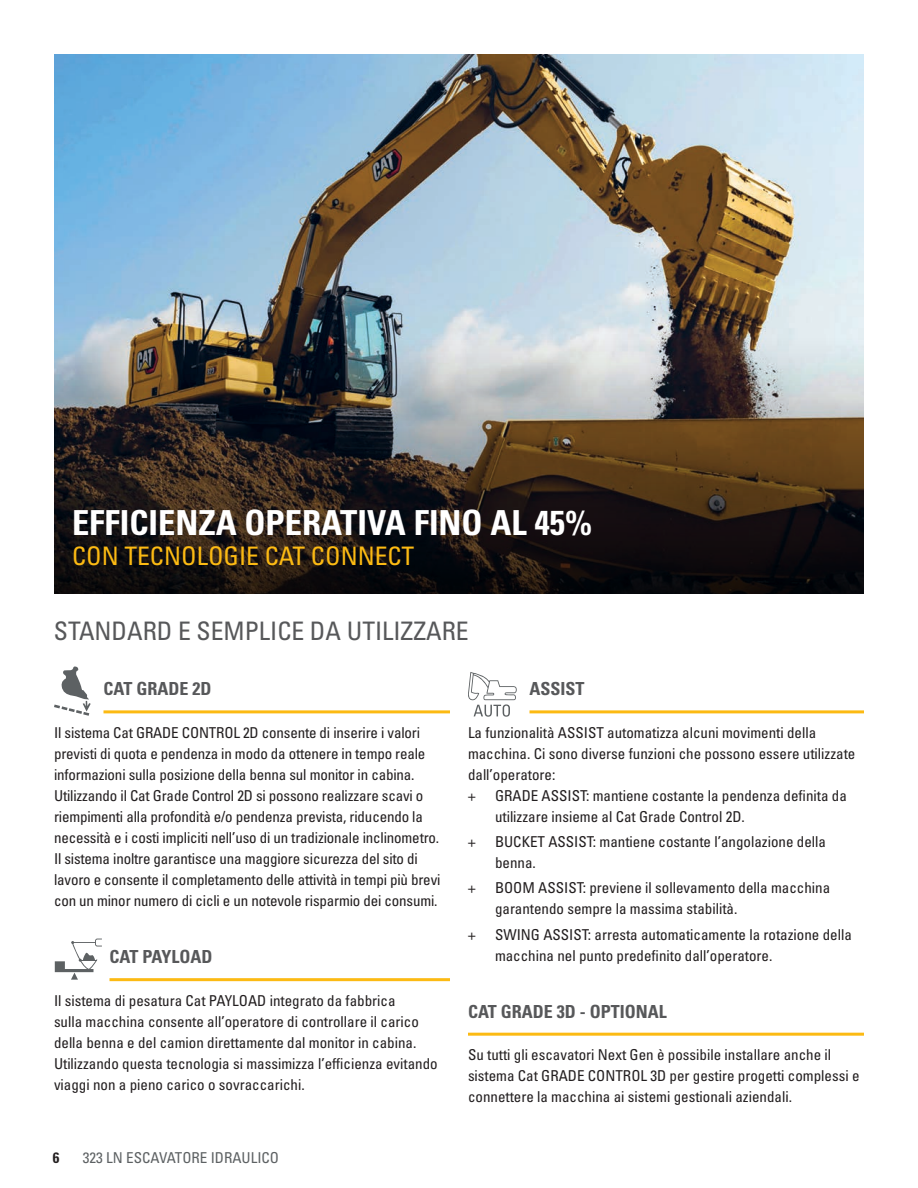
<style>
.page{position:relative;width:918px;height:1188px;background:#fff}
.page>*{position:absolute;margin:0;border:0;box-sizing:border-box;transform-origin:0 0}
.t1{font:34.5px "Univers LTCYR 67 Bold Cond";color:#fff}
.t2{font:condensed 25.5px "Univers LTCYR 57";color:#57585a}
.t3{font:condensed 25.5px "Univers LTCYR 57";color:#fcba13}
.t4{font:18px "Univers LTCYR 67 Bold Cond";color:#57585a}
.t5{font:condensed 15px/21px "Univers LTCYR 57";color:#231f20}
.t6{font:condensed 15px "Univers LTCYR 57";color:#5d6163}
.t7{font:15px "Univers LTCYR 67 Bold Cond";color:#231f20}
</style>
<div class="page">
<img style="left:54px;top:54px;width:810px;height:246px">
<svg style="left:54px;top:300px;width:810px;height:294px;background:#55504b"></svg>
<hr style="left:104px;top:710px;width:346px;height:3px;background:#fcba13">
<hr style="left:530px;top:710px;width:334px;height:3px;background:#fcba13">
<hr style="left:110px;top:978px;width:340px;height:3px;background:#fcba13">
<hr style="left:468px;top:1033px;width:396px;height:3px;background:#fcba13">
<svg style="left:54px;top:666px;width:37px;height:50px"></svg>
<svg style="left:468px;top:672px;width:49px;height:45px"></svg>
<svg style="left:55px;top:939px;width:47px;height:41px"></svg>
<h1 class="t1" style="left:72px;top:501px;width:521px">EFFICIENZA OPERATIVA FINO AL 45%</h1>
<h2 class="t3" style="left:72px;top:539px;width:344px">CON TECNOLOGIE CAT CONNECT</h2>
<h2 class="t2" style="left:54px;top:615px;width:416px">STANDARD E SEMPLICE DA UTILIZZARE</h2>
<p class="t4" style="left:104px;top:678px;width:109px">CAT GRADE 2D</p>
<p class="t4" style="left:530px;top:678px;width:57px">ASSIST</p>
<p class="t5" style="left:54px;top:722px;width:388px">Il sistema Cat GRADE CONTROL 2D consente di inserire i valori previsti di quota e pendenza in modo da ottenere in tempo reale informazioni sulla posizione della benna sul monitor in cabina.<br>Utilizzando il Cat Grade Control 2D si possono realizzare scavi o riempimenti alla profondità e/o pendenza prevista, riducendo la necessità e i costi impliciti nell’uso di un tradizionale inclinometro.<br>Il sistema inoltre garantisce una maggiore sicurezza del sito di lavoro e consente il completamento delle attività in tempi più brevi con un minor numero di cicli e un notevole risparmio dei consumi.</p>
<p class="t5" style="left:468px;top:722px;width:389px">La funzionalità ASSIST automatizza alcuni movimenti della macchina. Ci sono diverse funzioni che possono essere utilizzate dall’operatore:<br>+</p>
<p class="t5" style="left:495px;top:785px;width:353px">GRADE ASSIST: mantiene costante la pendenza definita da utilizzare insieme al Cat Grade Control 2D.</p>
<p class="t5" style="left:468px;top:831px;width:9px">+</p>
<p class="t5" style="left:495px;top:831px;width:333px">BUCKET ASSIST: mantiene costante l’angolazione della benna.</p>
<p class="t5" style="left:468px;top:877px;width:9px">+</p>
<p class="t5" style="left:495px;top:877px;width:337px">BOOM ASSIST: previene il sollevamento della macchina garantendo sempre la massima stabilità.</p>
<p class="t5" style="left:468px;top:924px;width:9px">+</p>
<p class="t5" style="left:495px;top:924px;width:358px">SWING ASSIST: arresta automaticamente la rotazione della macchina nel punto predefinito dall’operatore.</p>
<p class="t4" style="left:110px;top:946px;width:105px">CAT PAYLOAD</p>
<p class="t5" style="left:54px;top:990px;width:385px">Il sistema di pesatura Cat PAYLOAD integrato da fabbrica<br>sulla macchina consente all’operatore di controllare il carico della benna e del camion direttamente dal monitor in cabina.<br>Utilizzando questa tecnologia si massimizza l’efficienza evitando viaggi non a pieno carico o sovraccarichi.</p>
<p class="t7" style="left:53px;top:1148px;width:8px">6</p>
<p class="t6" style="left:83px;top:1148px;width:198px">323 LN ESCAVATORE IDRAULICO</p>
<p class="t4" style="left:468px;top:1000px;width:200px">CAT GRADE 3D - OPTIONAL</p>
<p class="t5" style="left:468px;top:1044px;width:393px">Su tutti gli escavatori Next Gen è possibile installare anche il sistema Cat GRADE CONTROL 3D per gestire progetti complessi e connettere la macchina ai sistemi gestionali aziendali.</p>
</div>
